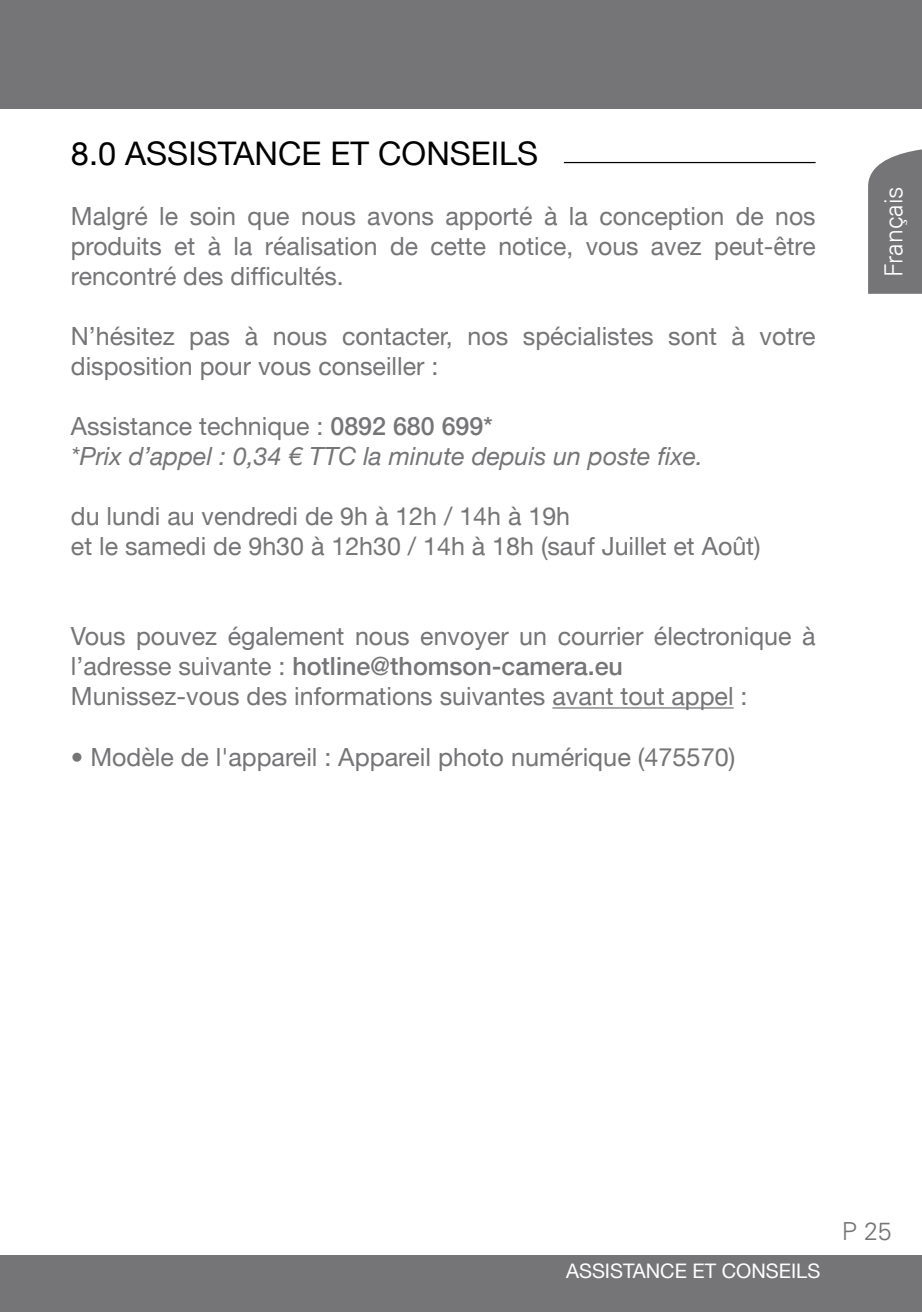
<style>
.page{position:relative;width:922px;height:1312px;background:#fff}
.page>*{position:absolute;margin:0;border:0;box-sizing:border-box;transform-origin:0 0}
.t1{font:32.5px "Helvetica Neue LT";color:#000}
.t2{font:25px/30px "Helvetica Neue LT";color:#757477}
.t3{font:italic 25px/30px "Helvetica Neue LT";color:#757477}
.t4{font:300 25px "Univers LT";color:#fff}
.t5{font:300 25px "Univers LT";color:#757477}
.t6{font:20px "Helvetica Neue LT";color:#fff}
.s1{font-style:normal}
.s2{font-weight:500;font-style:normal}
.s3{font-weight:500}
</style>
<div class="page">
<svg style="left:868px;top:149px;width:53px;height:145px;background:#7e7d80"></svg>
<div style="left:0;top:1254px;width:921px;height:57px;background:#757477"></div>
<div style="left:0;top:0;width:921px;height:109px;background:#757477"></div>
<hr style="left:563px;top:162px;width:252px;height:1px;background:#000">
<hr style="left:552px;top:707px;width:181px;height:1px;background:#757477">
<h1 class="t1" style="left:71px;top:134px;width:351px">8.0 ASSISTANCE et consei</h1>
<h1 class="t1" style="left:499px;top:134px;width:36px">ls</h1>
<p class="t2" style="left:71px;top:201px;width:746px;text-align:justify">Malgré le soin que nous avons apporté à la conception de nos produits et à la réalisation de cette notice, vous avez peut-être rencontré des difficultés.</p>
<p class="t2" style="left:71px;top:321px;width:746px">N’hésitez pas à nous contacter, nos spécialistes sont à votre disposition pour vous conseiller :</p>
<p class="t3" style="left:71px;top:411px;width:633px"><span class="s1">Assistance technique :</span> <span class="s2">0892 680 699*<br></span>*Prix d’appel : 0,34 € TTC la minute depuis un poste fixe.</p>
<p class="t2" style="left:71px;top:501px;width:691px">du lundi au vendredi de 9h à 12h / 14h à 19h<br>et le samedi de 9h30 à 12h30 / 14h à 18h (sauf Juillet et Août)</p>
<p class="t2" style="left:71px;top:621px;width:745px">Vous pouvez également nous envoyer un courrier électronique à l’adresse suivante : <span class="s3">hotline@thomson-camera.eu<br></span>Munissez-vous des informations suivantes avant tout appel :</p>
<p class="t2" style="left:71px;top:741px;width:665px">• Modèle de l'appareil : Appareil photo numérique (475570)</p>
<p class="t4" style="left:878px;top:277px;width:92px;rotate:-90deg">Français</p>
<p class="t6" style="left:566px;top:1258px;width:183px">ASSISTANCE et consei</p>
<p class="t6" style="left:796px;top:1258px;width:23px">ls</p>
<p class="t5" style="left:841px;top:1215px;width:52px">P 25</p>
</div>
